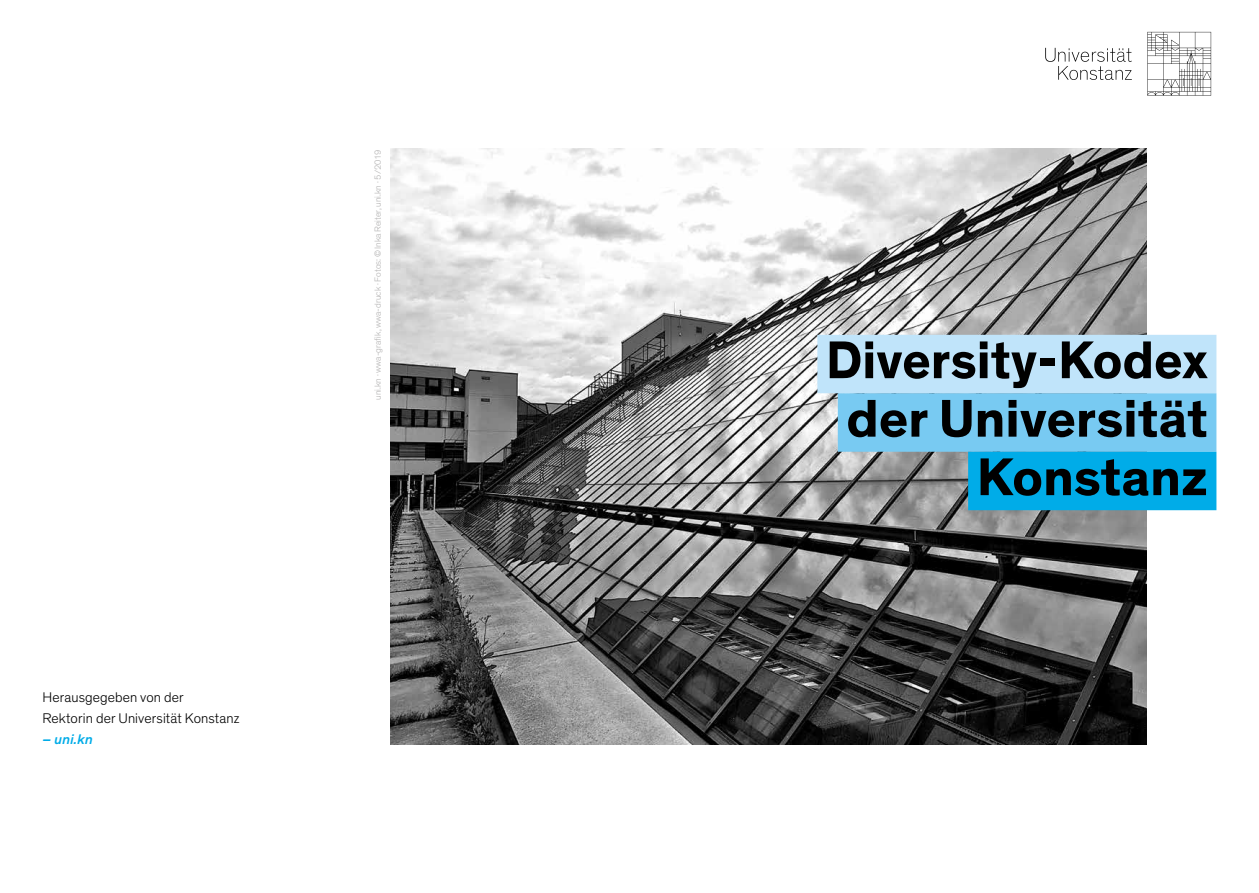
<style>
.page{position:relative;width:1259px;height:893px;background:#fff}
.page>*{position:absolute;margin:0;border:0;box-sizing:border-box;transform-origin:0 0}
.t1{font:700 54px/58.5px "Theinhardt";color:#000;text-align:right}
.t2{font:300 14.25px/21.3px "Theinhardt";letter-spacing:.01em;color:#000}
.t3{font:italic 500 14.25px "Theinhardt";color:#00ace8}
.t4{font:300 9px "Theinhardt";color:#b3b2b2}
</style>
<div class="page">
<img style="left:391px;top:149px;width:755px;height:595px">
<div style="left:817px;top:335px;width:399px;height:58px;background:#c0e4fa"></div>
<div style="left:838px;top:393px;width:378px;height:59px;background:#78caf2"></div>
<div style="left:968px;top:452px;width:248px;height:58px;background:#00ace8"></div>
<svg style="left:1045px;top:48px;width:86px;height:32px"></svg>
<svg style="left:1147px;top:32px;width:64px;height:64px"></svg>
<h2 class="t2" style="left:43px;top:686px;width:198px">Herausgegeben von der<br>Rektorin der Universität Konstanz</h2>
<h2 class="t3" style="left:43px;top:731px;width:52px">– uni.kn</h2>
<p class="t4" style="left:373px;top:400px;width:252px;rotate:-90deg">uni.kn · wwa-grafik, wwa-druck · Fotos: © Inka Reiter, uni.kn · 5/2019</p>
<h1 class="t1" style="left:826px;top:332px;width:383px">Diversity-Kodex der Universität<br>Konstanz</h1>
</div>
